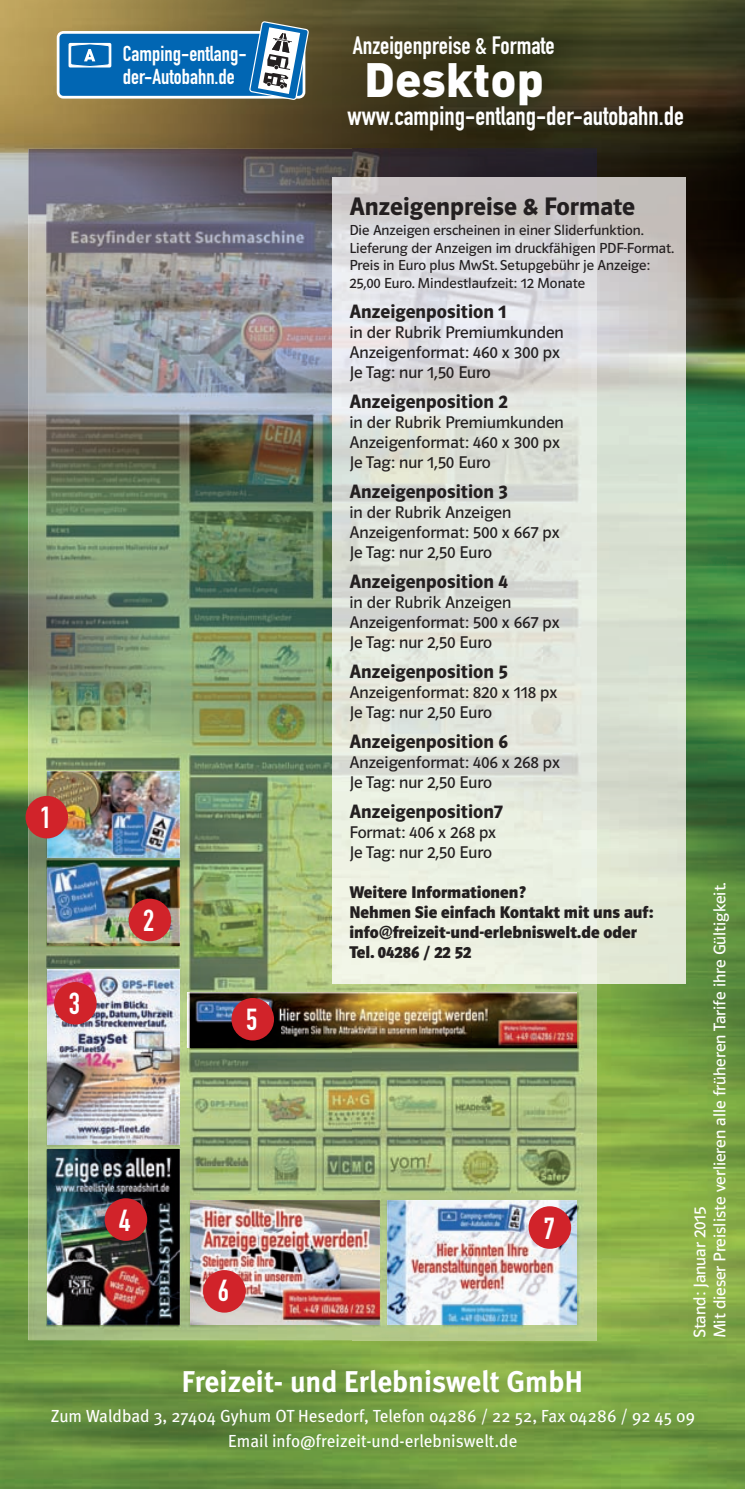
<style>
.page{position:relative;width:745px;height:1489px;background:#fff}
.page>*{position:absolute;margin:0;border:0;box-sizing:border-box;transform-origin:0 0}
.t1{font:900 47.5px "DIN";color:#fff}
.t2{font:700 30px "Meta";letter-spacing:.005em;color:#fff}
.t3{font:30px "DIN Engschrift";color:#fff}
.t4{font:26.5px "DIN Engschrift";color:#fff}
.t5{font:26.25px "Polo 22 K Hfett";color:#231f20}
.t6{font:24.75px "DIN Engschrift";color:#fff}
.t7{font:21.25px/22.8px "DIN Engschrift";color:#fff}
.t8{font:20px "Polo 22 K Hfett";color:#231f20}
.t9{font:17.5px/20px "Polo 22 K Buch";color:#231f20}
.t10{font:700 17.5px/20px "Polo 22 K";color:#231f20}
.t11{font:17.5px/25px "Meta";letter-spacing:.005em;color:#fff;text-align:center}
.t12{font:17.5px/20px "Polo 22 K Buch";color:#fff}
.t13{font:15px/17.5px "Polo 22 K Buch";color:#231f20}
</style>
<div class="page">
<img style="left:0;top:0;width:744px;height:1488px">
<img style="left:28px;top:149px;width:324px;height:1190px">
<img style="left:352px;top:149px;width:244px;height:28px">
<img style="left:352px;top:983px;width:244px;height:356px">
<img style="left:190px;top:1200px;width:189px;height:124px">
<img style="left:47px;top:1149px;width:132px;height:175px">
<img style="left:47px;top:969px;width:132px;height:175px">
<img style="left:47px;top:860px;width:132px;height:85px">
<img style="left:47px;top:771px;width:132px;height:86px">
<img style="left:187px;top:992px;width:389px;height:55px">
<img style="left:387px;top:1200px;width:189px;height:124px">
<div style="left:58px;top:32px;width:246px;height:65px;background:#0166b3;border-radius:5px"></div>
<div style="left:57px;top:31px;width:248px;height:68px;border:3px solid #fff;border-radius:5px"></div>
<svg style="left:249px;top:21px;width:60px;height:79px"></svg>
<svg style="left:68px;top:43px;width:43px;height:24px"></svg>
<svg style="left:70px;top:43px;width:39px;height:24px"></svg>
<img style="left:332px;top:177px;width:353px;height:806px">
<div style="left:26px;top:795px;width:42px;height:43px;background:#d1232a;border-radius:50%"></div>
<div style="left:128px;top:898px;width:43px;height:43px;background:#d1232a;border-radius:50%"></div>
<div style="left:54px;top:981px;width:43px;height:43px;background:#d1232a;border-radius:50%"></div>
<div style="left:105px;top:1198px;width:42px;height:42px;background:#d1232a;border-radius:50%"></div>
<div style="left:231px;top:997px;width:43px;height:43px;background:#d1232a;border-radius:50%"></div>
<div style="left:203px;top:1269px;width:42px;height:43px;background:#d1232a;border-radius:50%"></div>
<div style="left:528px;top:1206px;width:42px;height:42px;background:#d1232a;border-radius:50%"></div>
<h2 class="t3" style="left:40px;top:800px;width:13px">1</h2>
<h2 class="t3" style="left:69px;top:986px;width:13px">3</h2>
<p class="t7" style="left:123px;top:42px;width:125px">Camping-entlang&shy;der-Autobahn.de</p>
<h3 class="t6" style="left:352px;top:31px;width:203px">Anzeigenpreise &amp; Formate</h3>
<h1 class="t1" style="left:364px;top:48px;width:181px">Desktop</h1>
<h3 class="t4" style="left:347px;top:101px;width:337px">www.camping-entlang-der-autobahn.de</h3>
<h2 class="t3" style="left:143px;top:903px;width:13px">2</h2>
<h2 class="t3" style="left:119px;top:1202px;width:13px">4</h2>
<h2 class="t3" style="left:246px;top:1002px;width:13px">5</h2>
<h2 class="t3" style="left:218px;top:1272px;width:13px">6</h2>
<h3 class="t5" style="left:349px;top:192px;width:287px">Anzeigenpreise &amp; Formate</h3>
<p class="t13" style="left:349px;top:221px;width:326px">Die Anzeigen erscheinen in einer Sliderfunktion.<br>Lieferung der Anzeigen im druckfähigen PDF-Format.<br>Preis in Euro plus MwSt. Setupgebühr je Anzeige:<br>25,00 Euro. Mindestlaufzeit: 12 Monate</p>
<p class="t8" style="left:349px;top:300px;width:158px">Anzeigenposition 1</p>
<p class="t9" style="left:349px;top:322px;width:216px">in der Rubrik Premiumkunden<br>Anzeigenformat: 460 x 300 px<br>Je Tag: nur 1,50 Euro</p>
<p class="t8" style="left:349px;top:390px;width:160px">Anzeigenposition 2</p>
<p class="t9" style="left:349px;top:412px;width:216px">in der Rubrik Premiumkunden<br>Anzeigenformat: 460 x 300 px<br>Je Tag: nur 1,50 Euro</p>
<p class="t8" style="left:349px;top:480px;width:160px">Anzeigenposition 3</p>
<p class="t9" style="left:349px;top:502px;width:211px">in der Rubrik Anzeigen<br>Anzeigenformat: 500 x 667 px<br>Je Tag: nur 2,50 Euro</p>
<p class="t8" style="left:349px;top:570px;width:160px">Anzeigenposition 4</p>
<p class="t9" style="left:349px;top:592px;width:211px">in der Rubrik Anzeigen<br>Anzeigenformat: 500 x 667 px<br>Je Tag: nur 2,50 Euro</p>
<p class="t8" style="left:349px;top:660px;width:160px">Anzeigenposition 5</p>
<p class="t9" style="left:349px;top:682px;width:209px">Anzeigenformat: 820 x 118 px<br>Je Tag: nur 2,50 Euro</p>
<p class="t8" style="left:349px;top:730px;width:160px">Anzeigenposition 6</p>
<p class="t9" style="left:349px;top:752px;width:212px">Anzeigenformat: 406 x 268 px<br>Je Tag: nur 2,50 Euro</p>
<p class="t8" style="left:349px;top:800px;width:155px">Anzeigenposition7</p>
<p class="t9" style="left:349px;top:822px;width:148px">Format: 406 x 268 px<br>Je Tag: nur 2,50 Euro</p>
<p class="t10" style="left:349px;top:882px;width:305px">Weitere Informationen?<br>Nehmen Sie einfach Kontakt mit uns auf: info@freizeit-und-erlebniswelt.de oder<br>Tel. 04286 / 22 52</p>
<h2 class="t3" style="left:543px;top:1210px;width:13px">7</h2>
<h2 class="t2" style="left:182px;top:1362px;width:402px">Freizeit- und Erlebniswelt GmbH</h2>
<p class="t12" style="left:689px;top:1338px;width:457px;rotate:-90deg">Stand: Januar 2015<br>Mit dieser Preisliste verlieren alle früheren Tarife ihre Gültigkeit.</p>
<p class="t11" style="left:51px;top:1402px;width:645px">Zum Waldbad 3, 27404 Gyhum OT Hesedorf, Telefon 04286 / 22 52, Fax 04286 / 92 45 09<br>Email info@freizeit-und-erlebniswelt.de</p>
</div>
